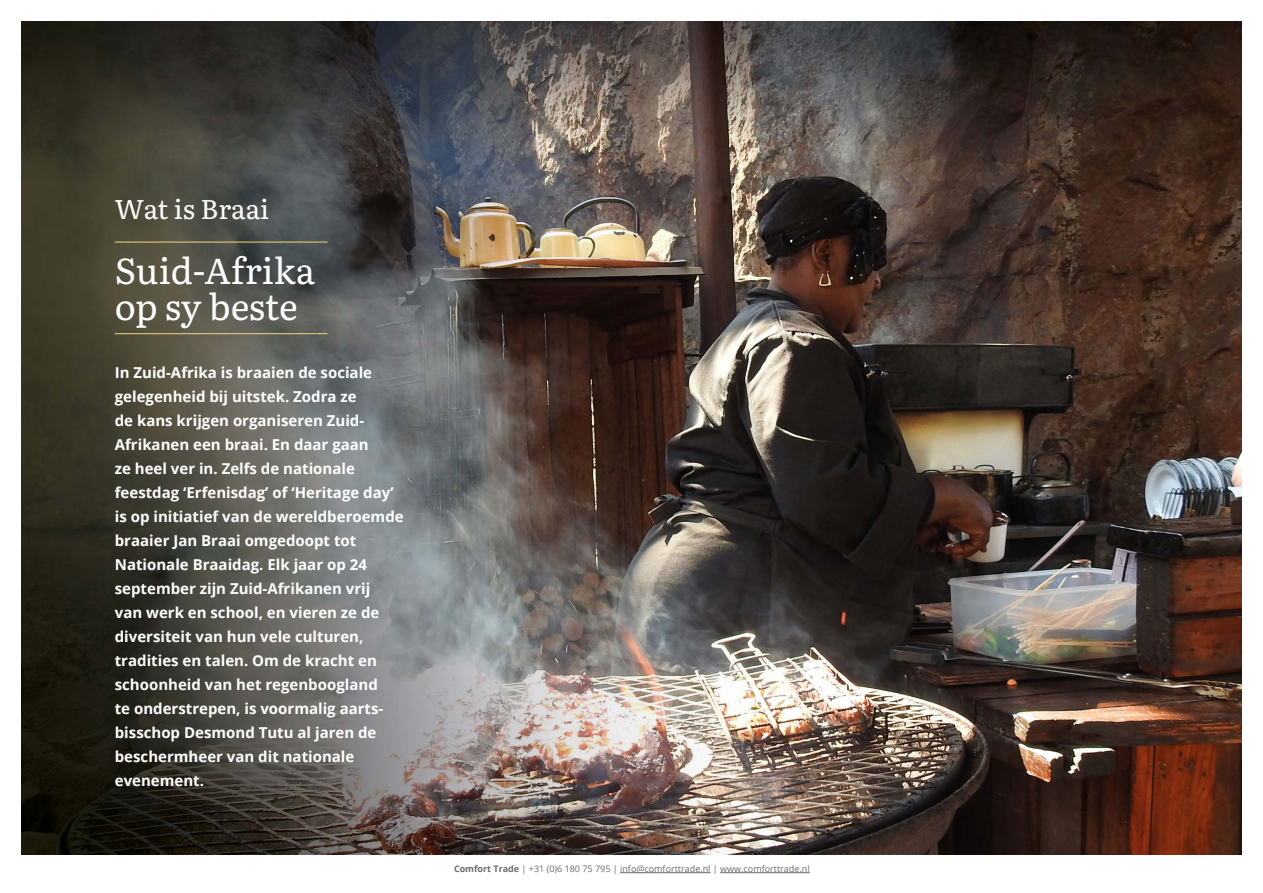
<style>
.page{position:relative;width:1263px;height:893px;background:#fff}
.page>*{position:absolute;margin:0;border:0;box-sizing:border-box;transform-origin:0 0}
.t1{font:36px/36px "Literata";color:#fff}
.t2{font:27px "Literata";color:#fff}
.t3{font:700 15px/24px "Open Sans";color:#fff}
.t4{font:9px "Open Sans";color:#6b6b6b}
.s1{font-weight:700}
</style>
<div class="page">
<hr style="left:620px;top:872px;width:91px;height:1px;background:#6b6b6b">
<hr style="left:720px;top:872px;width:90px;height:1px;background:#6b6b6b">
<img style="left:21px;top:21px;width:1221px;height:834px">
<hr style="left:115px;top:333px;width:212px;height:1px;background:#eed77a">
<hr style="left:115px;top:242px;width:212px;height:1px;background:#eed77a">
<h2 class="t2" style="left:115px;top:189px;width:156px">Wat is Braai</h2>
<h1 class="t1" style="left:115px;top:250px;width:202px">Suid-Afrika op sy beste</h1>
<p class="t3" style="left:115px;top:360px;width:290px">In Zuid-Afrika is braaien de sociale gelegenheid bij uitstek. Zodra ze<br>de kans krijgen organiseren Zuid-Afrikanen een braai. En daar gaan<br>ze heel ver in. Zelfs de nationale feestdag ‘Erfenisdag’ of ‘Heritage day’ is op initiatief van de wereldberoemde braaier Jan Braai omgedoopt tot Nationale Braaidag. Elk jaar op 24 september zijn Zuid-Afrikanen vrij<br>van werk en school, en vieren ze de diversiteit van hun vele culturen, tradities en talen. Om de kracht en schoonheid van het regenboogland<br>te onderstrepen, is voormalig aarts&shy;bisschop Desmond Tutu al jaren de beschermheer van dit nationale evenement.</p>
<p class="t4" style="left:454px;top:862px;width:357px"><span class="s1">Comfort Trade</span> | +31 (0)6 180 75 795 | info@comforttrade.nl | www.comforttrade.nl</p>
</div>
